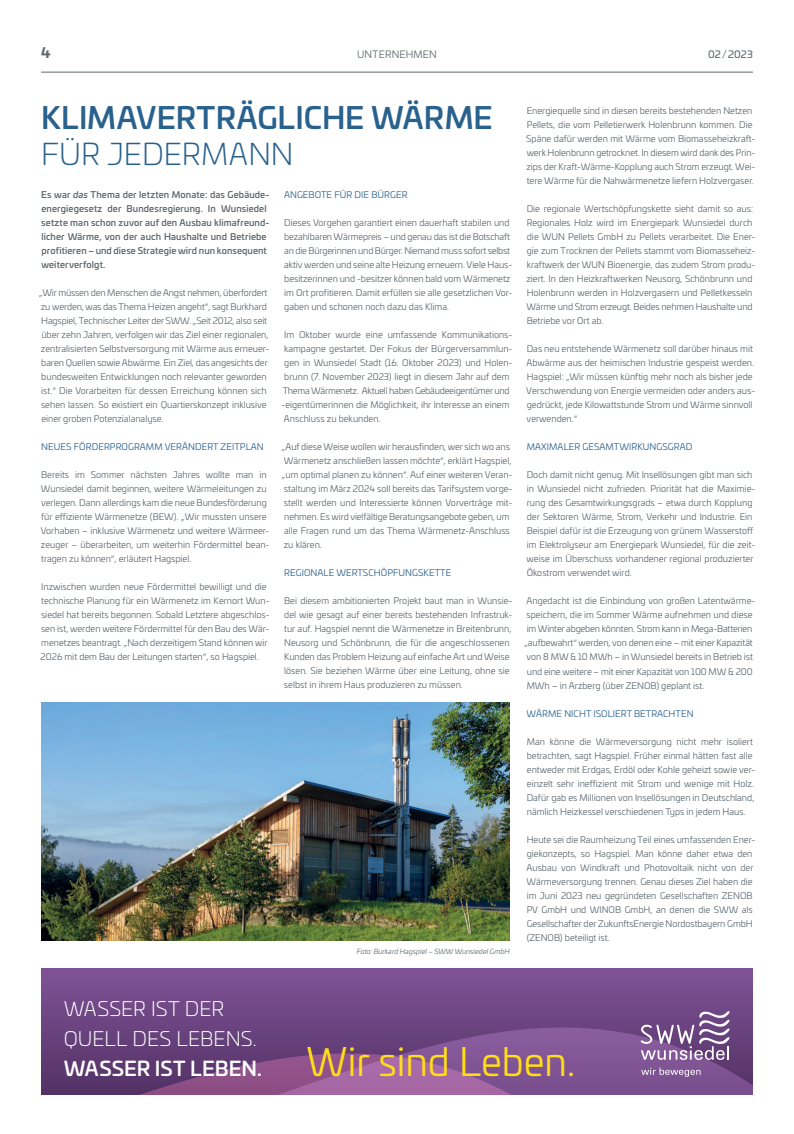
<style>
.page{position:relative;width:794px;height:1134px;background:#fff}
.page>*{position:absolute;margin:0;border:0;box-sizing:border-box;transform-origin:0 0}
.t1{font:38.8px "Univia Pro";color:#ffdd17}
.t2{font:500 30px "Univia Pro";letter-spacing:.005em;color:#29618d}
.t3{font:300 30px "Univia Pro";letter-spacing:-.005em;color:#29618d}
.t4{font:300 20px/30px "Univia Pro";color:#fff}
.t5{font:500 20px "Univia Pro";color:#fff}
.t6{font:700 14px "Univia Pro";color:#5f696f}
.t7{font:10px "Univia Pro";letter-spacing:.015em;color:#5f696f}
.t8{font:10px "Univia Pro";letter-spacing:.01em;color:#5f696f}
.t9{font:9px/14px "Univia Pro";color:#5f696f}
.t10{font:500 9px/14px "Univia Pro";letter-spacing:.01em;color:#5f696f}
.t11{font:9px "Univia Pro";letter-spacing:.01em;color:#29618d}
.t12{font:9px "Univia Pro";letter-spacing:-.025em;color:#5f696f}
.t13{font:italic 7px "Univia Pro";letter-spacing:.005em;color:#5f696f}
.s1{font-style:italic}
</style>
<div class="page">
<hr style="left:41px;top:72px;width:712px;height:1px;background:#5f696f">
<div style="left:41px;top:968px;width:712px;height:126px;background:#764c8c"></div>
<svg style="left:41px;top:1026px;width:712px;height:68px"></svg>
<svg style="left:640px;top:1011px;width:89px;height:49px"></svg>
<svg style="left:641px;top:1068px;width:59px;height:9px"></svg>
<img style="left:41px;top:702px;width:469px;height:238px">
<h3 class="t6" style="left:41px;top:41px;width:11px">4</h3>
<p class="t8" style="left:708px;top:47px;width:46px">02/2023</p>
<p class="t7" style="left:357px;top:47px;width:81px">UNTERNEHMEN</p>
<h2 class="t2" style="left:41px;top:94px;width:453px">KLIMAVERTRÄGLICHE WÄRME</h2>
<h2 class="t3" style="left:41px;top:133px;width:254px">FÜR JEDERMANN</h2>
<p class="t10" style="left:41px;top:187px;width:230px">Es war <span class="s1">das</span> Thema der letzten Monate: das Gebäude&shy;energiegesetz der Bundesregierung. In Wunsiedel setzte man schon zuvor auf den Ausbau klimafreund&shy;licher Wärme, von der auch Haushalte und Betriebe profitieren – und diese Strategie wird nun konsequent weiterverfolgt.</p>
<p class="t9" style="left:39px;top:285px;width:232px">„Wir müssen den Menschen die Angst nehmen, überfordert zu werden, was das Thema Heizen angeht“, sagt Burkhard Hagspiel, Technischer Leiter der SWW. „Seit 2012, also seit über zehn Jahren, verfolgen wir das Ziel einer regionalen, zentralisierten Selbstversorgung mit Wärme aus erneuer&shy;baren Quellen sowie Abwärme. Ein Ziel, das angesichts der bundesweiten Entwicklungen noch relevanter geworden ist.“ Die Vorarbeiten für dessen Erreichung können sich sehen lassen. So existiert ein Quartierskonzept inklusive einer groben Potenzialanalyse.</p>
<p class="t11" style="left:41px;top:440px;width:224px">NEUES FÖRDERPROGRAMM VERÄNDERT ZEITPLAN</p>
<p class="t9" style="left:41px;top:467px;width:230px">Bereits im Sommer nächsten Jahres wollte man in Wunsiedel damit beginnen, weitere Wärmeleitungen zu verlegen. Dann allerdings kam die neue Bundesförderung für effiziente Wärmenetze (BEW). „Wir mussten unsere Vorhaben – inklusive Wärmenetz und weitere Wärmeer&shy;zeuger – überarbeiten, um weiterhin Fördermittel bean&shy;tragen zu können“, erläutert Hagspiel.</p>
<p class="t9" style="left:41px;top:579px;width:230px">Inzwischen wurden neue Fördermittel bewilligt und die technische Planung für ein Wärmenetz im Kernort Wun&shy;siedel hat bereits begonnen. Sobald Letztere abgeschlos&shy;sen ist, werden weitere Fördermittel für den Bau des Wär&shy;menetzes beantragt. „Nach derzeitigem Stand können wir 2026 mit dem Bau der Leitungen starten“, so Hagspiel.</p>
<p class="t11" style="left:284px;top:188px;width:125px">ANGEBOTE FÜR DIE BÜRGER</p>
<p class="t9" style="left:284px;top:215px;width:230px">Dieses Vorgehen garantiert einen dauerhaft stabilen und bezahlbaren Wärmepreis – und genau das ist die Botschaft an die Bürgerinnen und Bürger. Niemand muss sofort selbst aktiv werden und seine alte Heizung erneuern. Viele Haus&shy;besitzerinnen und -besitzer können bald vom Wärmenetz im Ort profitieren. Damit erfüllen sie alle gesetzlichen Vor&shy;gaben und schonen noch dazu das Klima.</p>
<p class="t9" style="left:284px;top:328px;width:230px">Im Oktober wurde eine umfassende Kommunikations-</p>
<p class="t9" style="left:284px;top:342px;width:230px">kampagne gestartet. Der Fokus der Bürgerversammlun-</p>
<p class="t9" style="left:284px;top:356px;width:230px">gen in Wunsiedel Stadt (16. Oktober 2023) und Holen-</p>
<p class="t9" style="left:284px;top:370px;width:227px">brunn (7. November 2023) liegt in diesem Jahr auf dem</p>
<p class="t12" style="left:283px;top:384px;width:228px">Thema Wärmenetz. Aktuell haben Gebäudeeigentümer und</p>
<p class="t9" style="left:281px;top:398px;width:230px">-eigentümerinnen die Möglichkeit, ihr Interesse an einem</p>
<p class="t9" style="left:284px;top:412px;width:98px">Anschluss zu bekunden.</p>
<p class="t9" style="left:282px;top:440px;width:232px">„Auf diese Weise wollen wir herausfinden, wer sich wo ans Wärmenetz anschließen lassen möchte“, erklärt Hagspiel, „um optimal planen zu können“. Auf einer weiteren Veran&shy;staltung im März 2024 soll bereits das Tarifsystem vorge&shy;stellt werden und Interessierte können Vorverträge mit&shy;nehmen. Es wird vielfältige Beratungsangebote geben, um alle Fragen rund um das Thema Wärmenetz-Anschluss zu klären.</p>
<p class="t11" style="left:284px;top:566px;width:169px">REGIONALE WERTSCHÖPFUNGSKETTE</p>
<p class="t9" style="left:284px;top:594px;width:230px">Bei diesem ambitionierten Projekt baut man in Wunsie&shy;del wie gesagt auf einer bereits bestehenden Infrastruk&shy;tur auf. Hagspiel nennt die Wärmenetze in Breitenbrunn, Neusorg und Schönbrunn, die für die angeschlossenen Kunden das Problem Heizung auf einfache Art und Weise lösen. Sie beziehen Wärme über eine Leitung, ohne sie selbst in ihrem Haus produzieren zu müssen.</p>
<p class="t13" style="left:357px;top:946px;width:155px">Foto: Burkard Hagspiel – SWW Wunsiedel GmbH</p>
<p class="t9" style="left:526px;top:104px;width:231px">Energiequelle sind in diesen bereits bestehenden Netzen Pellets, die vom Pelletierwerk Holenbrunn kommen. Die Späne dafür werden mit Wärme vom Biomasseheizkraft&shy;werk Holenbrunn getrocknet. In diesem wird dank des Prin&shy;zips der Kraft-Wärme-Kopplung auch Strom erzeugt. Wei&shy;tere Wärme für die Nahwärmenetze liefern Holzvergaser.</p>
<p class="t9" style="left:526px;top:202px;width:230px">Die regionale Wertschöpfungskette sieht damit so aus:<br>Regionales Holz wird im Energiepark Wunsiedel durch die WUN Pellets GmbH zu Pellets verarbeitet. Die Ener&shy;gie zum Trocknen der Pellets stammt vom Biomasseheiz&shy;kraftwerk der WUN Bioenergie, das zudem Strom produ&shy;ziert. In den Heizkraftwerken Neusorg, Schönbrunn und Holenbrunn werden in Holzvergasern und Pelletkesseln Wärme und Strom erzeugt. Beides nehmen Haushalte und Betriebe vor Ort ab.</p>
<p class="t9" style="left:526px;top:342px;width:231px">Das neu entstehende Wärmenetz soll darüber hinaus mit Abwärme aus der heimischen Industrie gespeist werden.<br>Hagspiel: „Wir müssen künftig mehr noch als bisher jede Verschwendung von Energie vermeiden oder anders aus&shy;gedrückt, jede Kilowattstunde Strom und Wärme sinnvoll verwenden.“</p>
<p class="t11" style="left:527px;top:441px;width:167px">MAXIMALER GESAMTWIRKUNGSGRAD</p>
<p class="t9" style="left:526px;top:468px;width:230px">Doch damit nicht genug. Mit Insellösungen gibt man sich in Wunsiedel nicht zufrieden. Priorität hat die Maximie&shy;rung des Gesamtwirkungsgrads – etwa durch Kopplung der Sektoren Wärme, Strom, Verkehr und Industrie. Ein Beispiel dafür ist die Erzeugung von grünem Wasserstoff im Elektrolyseur am Energiepark Wunsiedel, für die zeit&shy;weise im Überschuss vorhandener regional produzierter Ökostrom verwendet wird.</p>
<p class="t9" style="left:524px;top:594px;width:232px">Angedacht ist die Einbindung von großen Latentwärme&shy;speichern, die im Sommer Wärme aufnehmen und diese im Winter abgeben könnten. Strom kann in Mega-Batterien „aufbewahrt“ werden, von denen eine – mit einer Kapazität von 8 MW &amp; 10 MWh – in Wunsiedel bereits in Betrieb ist und eine weitere – mit einer Kapazität von 100 MW &amp; 200<br>MWh – in Arzberg (über ZENOB) geplant ist.</p>
<p class="t11" style="left:526px;top:707px;width:169px">WÄRME NICHT ISOLIERT BETRACHTEN</p>
<p class="t9" style="left:526px;top:734px;width:230px">Man könne die Wärmeversorgung nicht mehr isoliert betrachten, sagt Hagspiel. Früher einmal hätten fast alle entweder mit Erdgas, Erdöl oder Kohle geheizt sowie ver&shy;einzelt sehr ineffizient mit Strom und wenige mit Holz.<br>Dafür gab es Millionen von Insellösungen in Deutschland, nämlich Heizkessel verschiedenen Typs in jedem Haus.</p>
<p class="t9" style="left:526px;top:832px;width:230px">Heute sei die Raumheizung Teil eines umfassenden Ener&shy;giekonzepts, so Hagspiel. Man könne daher etwa den Ausbau von Windkraft und Photovoltaik nicht von der Wärmeversorgung trennen. Genau dieses Ziel haben die im Juni 2023 neu gegründeten Gesellschaften ZENOB PV GmbH und WINOB GmbH, an denen die SWW als Gesellschafter der ZukunftsEnergie Nordostbayern GmbH (ZENOB) beteiligt ist.</p>
<h3 class="t4" style="left:64px;top:992px;width:195px">WASSER IST DER<br>QUELL DES LEBENS.</h3>
<h3 class="t5" style="left:64px;top:1053px;width:199px">WASSER IST LEBEN.</h3>
<h1 class="t1" style="left:306px;top:1033px;width:270px">Wir sind Leben.</h1>
</div>
